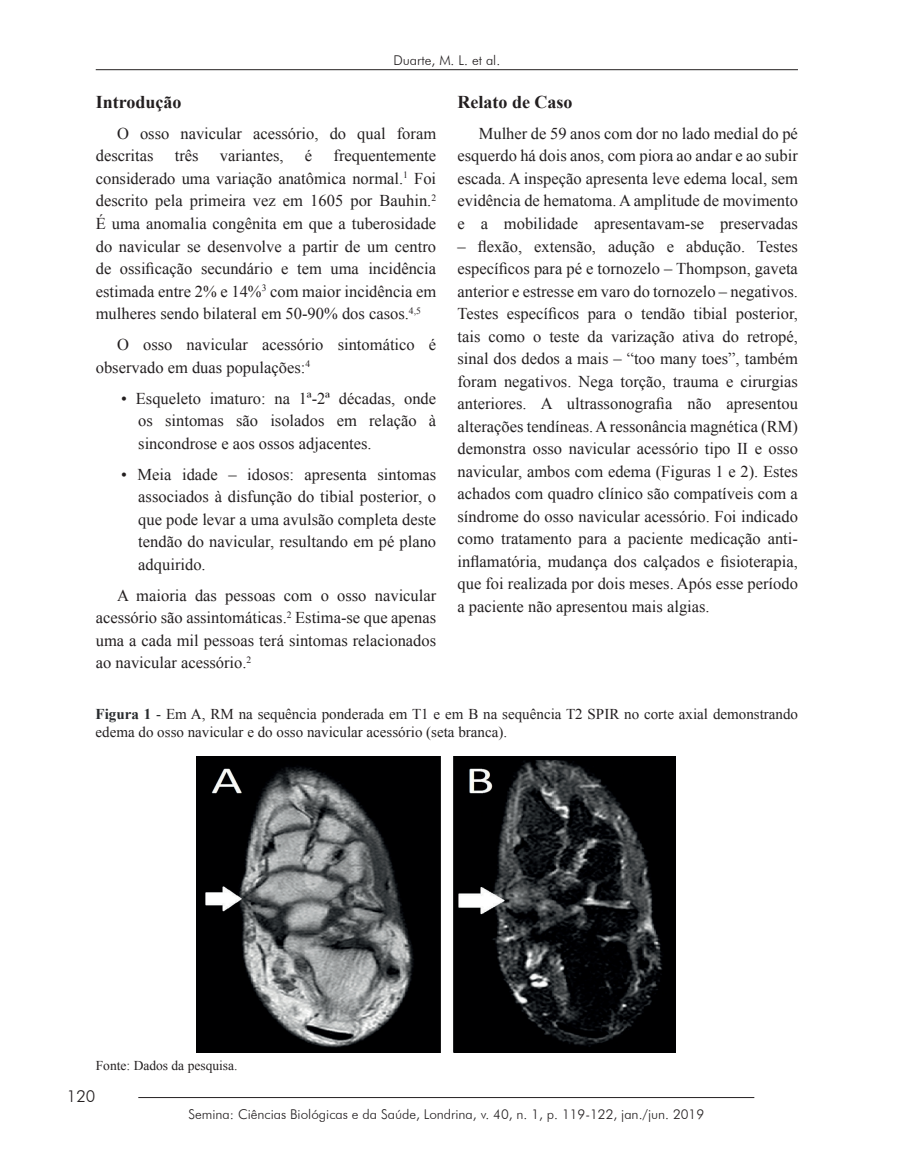
<style>
.page{position:relative;width:915px;height:1170px;background:#fff}
.page>*{position:absolute;margin:0;border:0;box-sizing:border-box;transform-origin:0 0}
.subtitulo{font:700 18px "Times New Roman";color:#231f20}
.corpo_do_texto{font:16.5px/22.5px "Times New Roman";color:#231f20;text-align:justify}
.t1{font:300 16.5px "Futura BT";color:#231f20}
.legenda{font:15px/18px "Times New Roman";color:#231f20}
.t2{font:300 13.5px "Futura BT";color:#231f20}
.fonte{font:13.5px "Times New Roman";color:#231f20}
.t3{font:12.75px "Times New Roman";color:#231f20}
.s1{font-weight:700;color:#282b2e}
.s2{color:#282b2e}
</style>
<div class="page">
<hr style="left:138px;top:1097px;width:616px;height:1px;background:#231f20">
<hr style="left:96px;top:69px;width:701px;height:1px;background:#231f20">
<img style="left:196px;top:756px;width:479px;height:296px">
<p class="t2" style="left:393px;top:52px;width:108px">Duarte, M. L. et al.</p>
<p class="subtitulo" style="left:96px;top:89px;width:87px">Introdução</p>
<p class="corpo_do_texto" style="left:96px;top:122px;width:342px;text-indent:21px">O osso navicular acessório, do qual foram descritas</p>
<p class="corpo_do_texto" style="left:175px;top:144px;width:25px">três</p>
<p class="corpo_do_texto" style="left:220px;top:144px;width:65px">variantes,</p>
<p class="corpo_do_texto" style="left:305px;top:144px;width:9px">é</p>
<p class="corpo_do_texto" style="left:96px;top:144px;width:342px;text-indent:238px">frequentemente considerado uma variação anatômica normal.<sup>1</sup> Foi descrito pela primeira vez em 1605 por Bauhin.<sup>2<br></sup>É uma anomalia congênita em que a tuberosidade do navicular se desenvolve a partir de um centro de ossificação secundário e tem uma incidência estimada entre 2% e 14%<sup>3</sup> com maior incidência em mulheres sendo bilateral em 50-90% dos casos.<sup>4,5</sup></p>
<p class="corpo_do_texto" style="left:96px;top:333px;width:342px;text-indent:21px">O osso navicular acessório sintomático é observado em duas populações:<sup>4</sup></p>
<p class="corpo_do_texto" style="left:138px;top:386px;width:299px;text-indent:-17px">• Esqueleto imaturo: na 1ª-2ª décadas, onde os sintomas são isolados em relação à sincondrose e aos ossos adjacentes.</p>
<p class="corpo_do_texto" style="left:138px;top:462px;width:299px;text-indent:-17px">• Meia idade – idosos: apresenta sintomas associados à disfunção do tibial posterior, o que pode levar a uma avulsão completa deste tendão do navicular, resultando em pé plano adquirido.</p>
<p class="corpo_do_texto" style="left:96px;top:583px;width:342px;text-indent:21px">A maioria das pessoas com o osso navicular acessório são assintomáticas.<sup>2</sup> Estima-se que apenas uma a cada mil pessoas terá sintomas relacionados ao navicular acessório.<sup>2</sup></p>
<p class="subtitulo" style="left:457px;top:89px;width:116px">Relato de Caso</p>
<p class="corpo_do_texto" style="left:457px;top:122px;width:342px;text-indent:21px">Mulher de 59 anos com dor no lado medial do pé esquerdo há dois anos, com piora ao andar e ao subir escada. A inspeção apresenta leve edema local, sem evidência de hematoma. A amplitude de movimento e a mobilidade apresentavam-se preservadas</p>
<p class="corpo_do_texto" style="left:457px;top:234px;width:342px">– flexão, extensão, adução e abdução. Testes específicos para pé e tornozelo – Thompson, gaveta anterior e estresse em varo do tornozelo – negativos.<br>Testes específicos para o tendão tibial posterior, tais como o teste da varização ativa do retropé, sinal dos dedos a mais – “too many toes”, também foram negativos. Nega torção, trauma e cirurgias anteriores. A ultrassonografia não apresentou alterações tendíneas. A ressonância magnética (RM) demonstra osso navicular acessório tipo II e osso navicular, ambos com edema (Figuras 1 e 2). Estes achados com quadro clínico são compatíveis com a síndrome do osso navicular acessório. Foi indicado como tratamento para a paciente medicação anti&shy;inflamatória, mudança dos calçados e fisioterapia, que foi realizada por dois meses. Após esse período a paciente não apresentou mais algias.</p>
<p class="legenda" style="left:96px;top:704px;width:703px"><span class="s1">Figura 1</span> <span class="s2">-</span> Em A, RM na sequência ponderada em T1 e em B na sequência T2 SPIR no corte axial demonstrando edema do osso navicular e do osso navicular acessório (seta branca).</p>
<p class="fonte" style="left:96px;top:1055px;width:143px">Fonte: Dados da pesquisa.</p>
<p class="t3" style="left:157px;top:1106px;width:522px">no corte sagital demonstrando edema no osso navicular e no osso navicular acessório (círculo branco).</p>
<p class="t1" style="left:67px;top:1085px;width:30px">120</p>
<p class="t2" style="left:188px;top:1106px;width:517px">Semina: Ciências Biológicas e da Saúde, Londrina, v. 40, n. 1, p. 119-122, jan./jun. 2019</p>
</div>
